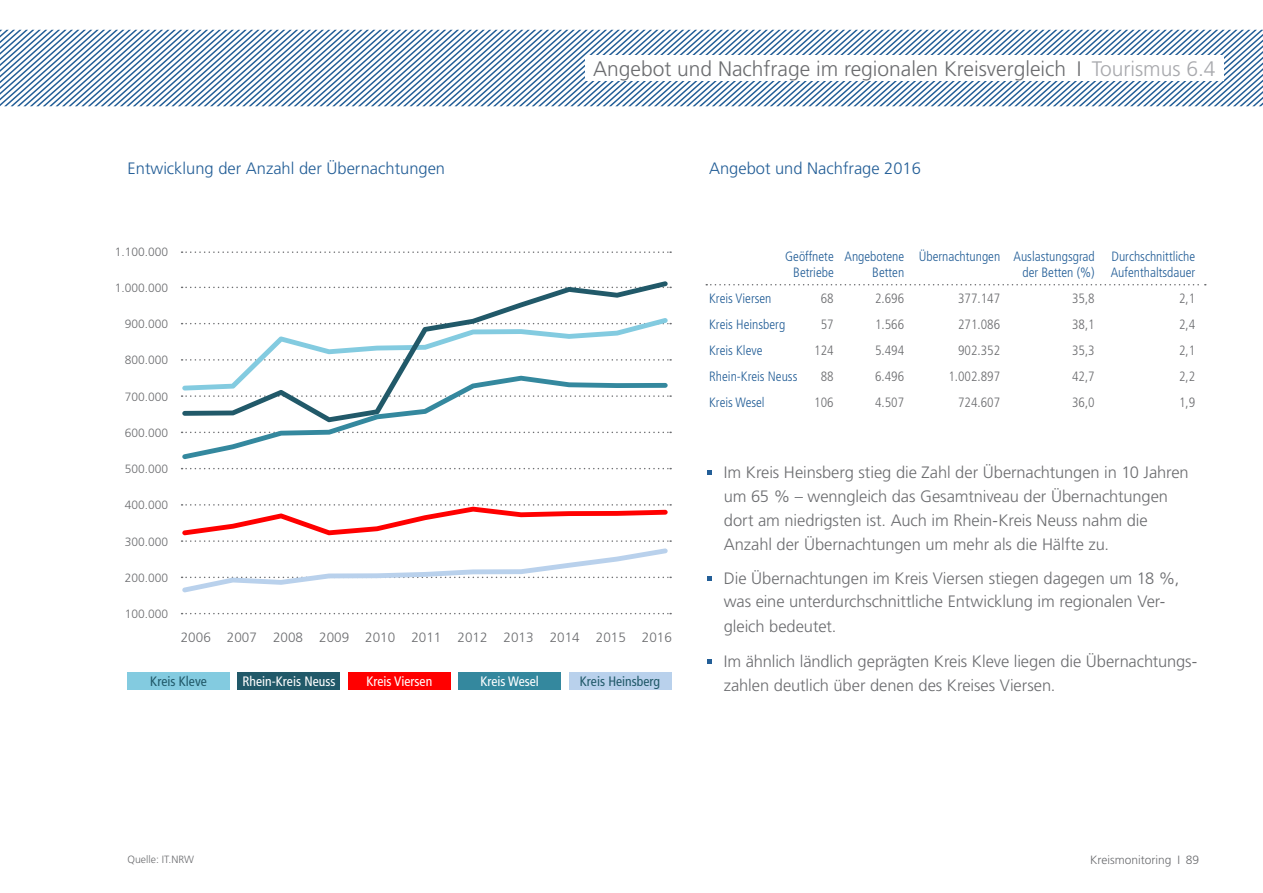
<style>
.page{position:relative;width:1263px;height:893px;background:#fff}
.page>*{position:absolute;margin:0;border:0;box-sizing:border-box;transform-origin:0 0}
.t1{font:300 21px "Frutiger LT Std";color:#6c6d70}
.t2{font:300 16.5px/24px "Frutiger LT Std";letter-spacing:-.005em;color:#6c6d70}
.t3{font:300 16.5px "Frutiger LT Std";color:#235e97}
.t4{font:condensed 13.65px "Frutiger LT Std";color:#fff}
.t5{font:condensed 13.65px "Frutiger LT Std";color:#215969}
.t6{font:300 condensed 13.5px/16.2px "Frutiger LT Std";color:#235e97}
.t7{font:300 condensed 13.5px "Frutiger LT Std";color:#6c6d70}
.t8{font:300 13.5px "Frutiger LT Std";color:#6c6d70}
.t9{font:300 12px "Frutiger LT Std";color:#6c6d70}
.t10{font:300 10.5px "Frutiger LT Std";color:#6c6d70}
.s1{color:#a8a9ad}
</style>
<div class="page">
<svg style="left:0;top:30px;width:1263px;height:76px"></svg>
<div style="left:585px;top:55px;width:638px;height:26px;background:#fff"></div>
<svg style="left:707px;top:470px;width:4px;height:5px"></svg>
<svg style="left:707px;top:577px;width:4px;height:4px"></svg>
<svg style="left:707px;top:659px;width:4px;height:4px"></svg>
<svg style="left:706px;top:284px;width:500px;height:1px"></svg>
<div style="left:128px;top:672px;width:102px;height:17px;background:#83cbe0"></div>
<div style="left:238px;top:672px;width:102px;height:17px;background:#215969"></div>
<div style="left:348px;top:672px;width:102px;height:17px;background:#f00"></div>
<div style="left:459px;top:672px;width:102px;height:17px;background:#34889e"></div>
<div style="left:569px;top:672px;width:102px;height:17px;background:#b9d1ec"></div>
<svg style="left:182px;top:613px;width:489px;height:1px"></svg>
<svg style="left:182px;top:468px;width:489px;height:1px"></svg>
<svg style="left:182px;top:251px;width:489px;height:2px"></svg>
<svg style="left:182px;top:281px;width:486px;height:37px"></svg>
<svg style="left:182px;top:504px;width:489px;height:38px"></svg>
<svg style="left:182px;top:318px;width:489px;height:141px"></svg>
<svg style="left:182px;top:548px;width:489px;height:44px"></svg>
<p class="t1" style="left:593px;top:57px;width:624px">Angebot und Nachfrage im regionalen Kreisvergleich I <span class="s1">Tourismus 6.4</span></p>
<p class="t3" style="left:128px;top:159px;width:319px">Entwicklung der Anzahl der Übernachtungen</p>
<p class="t3" style="left:709px;top:159px;width:213px">Angebot und Nachfrage 2016</p>
<p class="t9" style="left:115px;top:245px;width:55px">1.100.000</p>
<p class="t9" style="left:115px;top:281px;width:55px">1.000.000</p>
<p class="t9" style="left:125px;top:317px;width:45px">900.000</p>
<p class="t9" style="left:125px;top:353px;width:45px">800.000</p>
<p class="t9" style="left:125px;top:390px;width:45px">700.000</p>
<p class="t9" style="left:125px;top:426px;width:45px">600.000</p>
<p class="t9" style="left:125px;top:462px;width:45px">500.000</p>
<p class="t9" style="left:125px;top:498px;width:45px">400.000</p>
<p class="t9" style="left:125px;top:535px;width:45px">300.000</p>
<p class="t9" style="left:125px;top:571px;width:45px">200.000</p>
<p class="t9" style="left:125px;top:607px;width:45px">100.000</p>
<p class="t8" style="left:181px;top:630px;width:493px">2006 2007 2008 2009 2010 2011 2012 2013 2014 2015 2016</p>
<p class="t5" style="left:150px;top:673px;width:58px">Kreis Kleve</p>
<p class="t4" style="left:242px;top:673px;width:95px">Rhein-Kreis Neuss</p>
<p class="t4" style="left:366px;top:673px;width:67px">Kreis Viersen</p>
<p class="t4" style="left:480px;top:673px;width:60px">Kreis Wesel</p>
<p class="t5" style="left:580px;top:673px;width:82px">Kreis Heinsberg</p>
<p class="t6" style="left:793px;top:248px;width:404px;text-indent:-8px">Geöffnete Angebotene Übernachtungen Auslastungsgrad Durchschnittliche<br>Betriebe</p>
<p class="t6" style="left:872px;top:264px;width:34px">Betten</p>
<p class="t6" style="left:1022px;top:264px;width:174px">der Betten (%) Aufenthaltsdauer</p>
<p class="t6" style="left:709px;top:290px;width:64px">Kreis Viersen</p>
<p class="t7" style="left:821px;top:290px;width:14px">68</p>
<p class="t7" style="left:875px;top:290px;width:31px">2.696</p>
<p class="t7" style="left:958px;top:290px;width:44px">377.147</p>
<p class="t7" style="left:1072px;top:290px;width:24px">35,8</p>
<p class="t7" style="left:1179px;top:290px;width:18px">2,1</p>
<p class="t6" style="left:709px;top:316px;width:78px">Kreis Heinsberg</p>
<p class="t7" style="left:821px;top:316px;width:14px">57</p>
<p class="t7" style="left:875px;top:316px;width:31px">1.566</p>
<p class="t7" style="left:958px;top:316px;width:44px">271.086</p>
<p class="t7" style="left:1072px;top:316px;width:24px">38,1</p>
<p class="t7" style="left:1179px;top:316px;width:18px">2,4</p>
<p class="t6" style="left:709px;top:342px;width:55px">Kreis Kleve</p>
<p class="t7" style="left:814px;top:342px;width:21px">124</p>
<p class="t7" style="left:875px;top:342px;width:31px">5.494</p>
<p class="t7" style="left:958px;top:342px;width:44px">902.352</p>
<p class="t7" style="left:1072px;top:342px;width:24px">35,3</p>
<p class="t7" style="left:1179px;top:342px;width:18px">2,1</p>
<p class="t6" style="left:709px;top:368px;width:90px">Rhein-Kreis Neuss</p>
<p class="t7" style="left:821px;top:368px;width:14px">88</p>
<p class="t7" style="left:875px;top:368px;width:31px">6.496</p>
<p class="t7" style="left:948px;top:368px;width:53px">1.002.897</p>
<p class="t7" style="left:1072px;top:368px;width:24px">42,7</p>
<p class="t7" style="left:1179px;top:368px;width:18px">2,2</p>
<p class="t6" style="left:709px;top:394px;width:57px">Kreis Wesel</p>
<p class="t7" style="left:814px;top:394px;width:21px">106</p>
<p class="t7" style="left:875px;top:394px;width:31px">4.507</p>
<p class="t7" style="left:958px;top:394px;width:44px">724.607</p>
<p class="t7" style="left:1072px;top:394px;width:24px">36,0</p>
<p class="t7" style="left:1179px;top:394px;width:18px">1,9</p>
<p class="t2" style="left:724px;top:461px;width:466px;text-indent:-12px">I m Kreis Heinsberg stieg die Zahl der Übernachtungen in 10 Jahren um 65 % – wenngleich das Gesamtniveau der Übernachtungen dort am niedrigsten ist. Auch im Rhein-Kreis Neuss nahm die Anzahl der Übernachtungen um mehr als die Hälfte zu.</p>
<p class="t2" style="left:724px;top:568px;width:457px;line-height:22.5px">Die Übernachtungen im Kreis Viersen stiegen dagegen um 18 %, was eine unterdurchschnittliche Entwicklung im regionalen Ver-</p>
<p class="t2" style="left:711px;top:610px;width:487px;line-height:34.2px;text-indent:12px">gleich bedeutet.<br>I m ähnlich ländlich geprägten Kreis Kleve liegen die Übernachtungs-</p>
<p class="t2" style="left:724px;top:673px;width:333px">zahlen deutlich über denen des Kreises Viersen.</p>
<p class="t10" style="left:128px;top:853px;width:68px">Quelle: IT.NRW</p>
<p class="t9" style="left:1090px;top:853px;width:110px">Kreismonitoring I 89</p>
</div>
